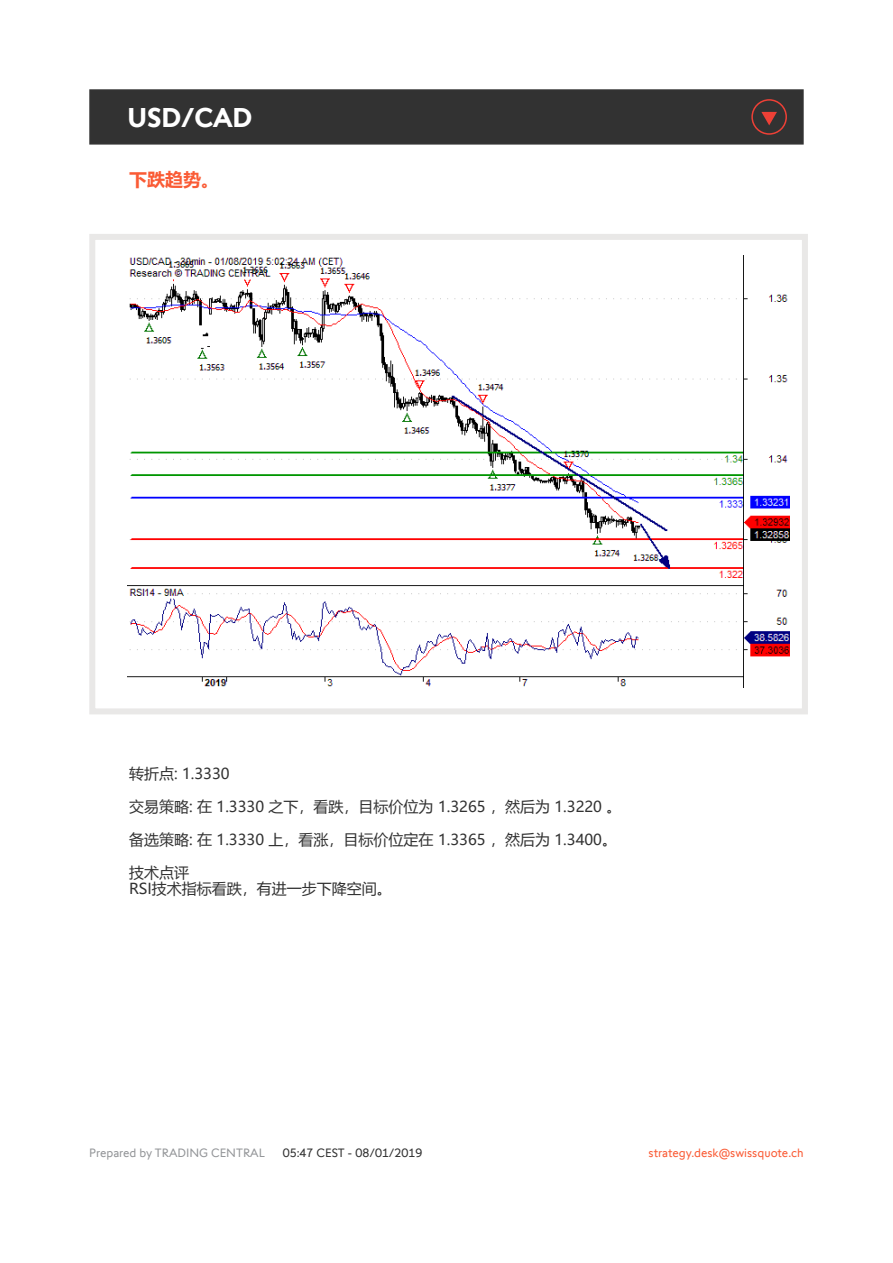
<style>
.page{position:relative;width:893px;height:1263px;background:#fff}
.page>*{position:absolute;margin:0;border:0;box-sizing:border-box;transform-origin:0 0}
.t1{font:700 27px "Swissquote CT";color:#fff}
.t2{font:700 18px "Microsoft Ya Hei UI";color:#fa5b35}
.t3{font:15px/16.5px "Microsoft Ya Hei UI";color:#323232}
.t4{font:12px "Swissquote CT";color:#fa5b35}
.t5{font:12px "Swissquote CT";color:#939598}
.t6{font:12px "Swissquote CT";color:#323232}
</style>
<div class="page">
<div style="left:89px;top:234px;width:719px;height:480px;border:6px solid #e9e8e7"></div>
<div style="left:89px;top:89px;width:715px;height:56px;background:#323232;border:2px solid #323232"></div>
<img style="left:128px;top:255px;width:661px;height:432px">
<svg style="left:751px;top:99px;width:36px;height:36px"></svg>
<h1 class="t1" style="left:128px;top:101px;width:126px">USD/CAD</h1>
<p class="t2" style="left:129px;top:167px;width:91px">下跌趋势。</p>
<p class="t3" style="left:129px;top:765px;width:102px">转折点: 1.3330</p>
<p class="t3" style="left:129px;top:798px;width:494px">交易策略: 在 1.3330 之下，看跌，目标价位为 1.3265 ，然后为 1.3220 。</p>
<p class="t3" style="left:129px;top:831px;width:489px">备选策略: 在 1.3330 上，看涨，目标价位定在 1.3365 ，然后为 1.3400。</p>
<p class="t3" style="left:129px;top:864px;width:264px">技术点评<br>RSI技术指标看跌，有进一步下降空间。</p>
<p class="t5" style="left:89px;top:1145px;width:177px">Prepared by TRADING CENTRAL</p>
<p class="t6" style="left:283px;top:1145px;width:141px">05:47 CEST - 08/01/2019</p>
<p class="t4" style="left:649px;top:1145px;width:157px">strategy.desk@swissquote.ch</p>
</div>
